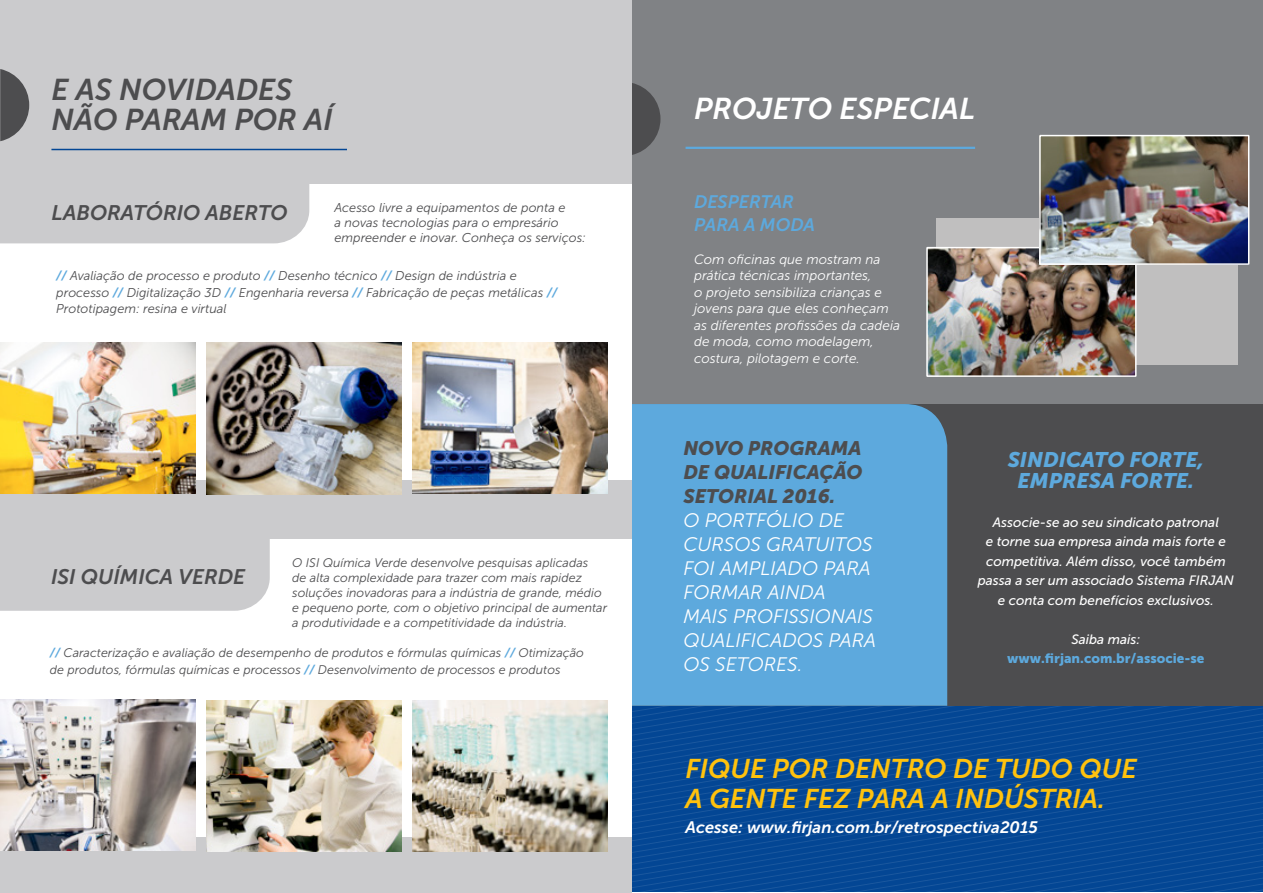
<style>
.page{position:relative;width:1263px;height:893px;background:#fff}
.page>*{position:absolute;margin:0;border:0;box-sizing:border-box;transform-origin:0 0}
.t1{font:italic 30px/30px "Museo Sans 700";color:#4d4d4f}
.t2{font:italic 30px "Museo Sans 700";color:#fff}
.t3{font:italic 27px/30px "Museo Sans 700";color:#ffc20e}
.t4{font:italic 21px "Museo Sans 700";color:#4d4d4f}
.t5{font:italic 21px/21px "Museo Sans 900";color:#5da9dd;text-align:center}
.t6{font:italic 19.5px/24px "Museo Sans 300";color:#fff;text-align:right}
.t7{font:italic 19.5px/24px "Museo Sans 900";color:#4d4d4f;text-align:justify}
.t8{font:italic 18px/22.5px "Museo Sans 700";color:#5da9dd;text-align:center}
.t9{font:italic 16.5px "Museo Sans 700";color:#fff}
.t10{font:italic 13.5px/16.5px "Museo Sans 300";color:#fff}
.t11{font:italic 13.5px/19.5px "Museo Sans 500";color:#fff;text-align:center}
.t12{font:13.5px "Museo Sans 900";color:#5da9dd}
.t13{font:italic 12.75px/15px "Museo Sans 300";color:#4d4d4f}
.t14{font:italic 12.45px/15px "Museo Sans 300";color:#4d4d4f}
.s1{font-family:"Museo Sans 700";color:#5da9dd}
</style>
<div class="page">
<div style="left:631px;top:0;width:632px;height:464px;background:#808285"></div>
<div style="left:936px;top:218px;width:302px;height:146px;background:#c0bfbf"></div>
<div style="left:631px;top:404px;width:632px;height:302px;background:#4d4d4f"></div>
<div style="left:631px;top:404px;width:316px;height:302px;background:#5da9dd"></div>
<img style="left:929px;top:250px;width:204px;height:124px">
<div style="left:926px;top:247px;width:210px;height:130px;border:2px solid #fff"></div>
<img style="left:1042px;top:138px;width:204px;height:124px">
<div style="left:1039px;top:135px;width:210px;height:130px;border:2px solid #fff"></div>
<hr style="left:685px;top:147px;width:290px;height:2px;background:#5da9dd">
<svg style="left:631px;top:83px;width:29px;height:72px"></svg>
<svg style="left:631px;top:886px;width:632px;height:6px;background:#074995"></svg>
<svg style="left:631px;top:881px;width:632px;height:5px;background:#074995"></svg>
<svg style="left:631px;top:875px;width:632px;height:6px;background:#074995"></svg>
<svg style="left:631px;top:869px;width:632px;height:6px;background:#074995"></svg>
<svg style="left:631px;top:863px;width:632px;height:6px;background:#074995"></svg>
<svg style="left:631px;top:858px;width:632px;height:5px;background:#074995"></svg>
<svg style="left:631px;top:852px;width:632px;height:6px;background:#074995"></svg>
<svg style="left:631px;top:846px;width:632px;height:6px;background:#074995"></svg>
<svg style="left:631px;top:841px;width:632px;height:5px;background:#074995"></svg>
<svg style="left:631px;top:835px;width:632px;height:6px;background:#074995"></svg>
<svg style="left:632px;top:829px;width:631px;height:6px;background:#064895"></svg>
<svg style="left:632px;top:823px;width:631px;height:6px;background:#064895"></svg>
<svg style="left:632px;top:818px;width:631px;height:5px;background:#064895"></svg>
<svg style="left:632px;top:812px;width:631px;height:6px;background:#064895"></svg>
<svg style="left:632px;top:806px;width:631px;height:6px;background:#064895"></svg>
<svg style="left:632px;top:801px;width:631px;height:5px;background:#064895"></svg>
<svg style="left:632px;top:795px;width:631px;height:6px;background:#064895"></svg>
<svg style="left:632px;top:789px;width:631px;height:6px;background:#064895"></svg>
<svg style="left:632px;top:783px;width:631px;height:6px;background:#064895"></svg>
<svg style="left:632px;top:778px;width:631px;height:5px;background:#064895"></svg>
<svg style="left:632px;top:772px;width:631px;height:6px;background:#064895"></svg>
<svg style="left:632px;top:706px;width:631px;height:66px;background:#064895"></svg>
<div style="left:0;top:0;width:631px;height:893px;background:#cbcbcd"></div>
<div style="left:0;top:184px;width:631px;height:296px;background:#fff"></div>
<div style="left:0;top:540px;width:631px;height:297px;background:#fff"></div>
<div style="left:0;top:184px;width:309px;height:59px;background:#cbcbcd"></div>
<div style="left:0;top:539px;width:270px;height:72px;background:#cbcbcd"></div>
<img style="left:412px;top:342px;width:196px;height:151px">
<img style="left:412px;top:700px;width:196px;height:151px">
<img style="left:206px;top:342px;width:196px;height:152px">
<img style="left:206px;top:700px;width:196px;height:151px">
<img style="left:0;top:342px;width:196px;height:151px">
<img style="left:0;top:699px;width:196px;height:151px">
<hr style="left:51px;top:149px;width:296px;height:1px;background:#034694">
<svg style="left:0;top:69px;width:29px;height:72px"></svg>
<h1 class="t1" style="left:51px;top:75px;width:153px">E AS NOVIDAD</h1>
<h1 class="t1" style="left:51px;top:75px;width:283px;text-indent:207px">ES<br>NÃO PARAM POR AÍ</h1>
<h3 class="t4" style="left:51px;top:201px;width:238px">LABORATÓRIO ABER TO</h3>
<p class="t13" style="left:334px;top:200px;width:253px">Acesso livre a equipamentos de ponta e<br>a novas tecnologias para o empresário empreender e inovar. Conheça os serviços:</p>
<p class="t13" style="left:56px;top:268px;width:502px;line-height:16.5px"><span class="s1">//</span> Avaliação de processo e produto <span class="s1">//</span> Desenho técnico <span class="s1">//</span> Design de indústria e processo <span class="s1">//</span> Digitalização 3D <span class="s1">//</span> Engenharia reversa <span class="s1">//</span> Fabricação de peças metálicas <span class="s1">//<br></span>Prototipagem: resina e virtual</p>
<h3 class="t4" style="left:51px;top:565px;width:141px">ISI QUÍMICA VER</h3>
<h3 class="t4" style="left:218px;top:565px;width:29px">DE</h3>
<p class="t14" style="left:292px;top:555px;width:316px">O ISI Química Verde desenvolve pesquisas aplicadas<br>de alta complexidade para trazer com mais rapidez soluções inovadoras para a indústria de grande, médio e pequeno porte, com o objetivo principal de aumentar a produtividade e a competitividade da indústria.</p>
<p class="t14" style="left:50px;top:645px;width:535px;line-height:16.5px"><span class="s1">//</span> Caracterização e avaliação de desempenho de produtos e fórmulas químicas <span class="s1">//</span> Otimização de produtos, fórmulas químicas e processos <span class="s1">//</span> Desenvolvimento de processos e produtos</p>
<h1 class="t2" style="left:694px;top:92px;width:283px">PR OJETO ESPECIAL</h1>
<h3 class="t8" style="left:694px;top:191px;width:13px">DES</h3>
<h3 class="t8" style="left:694px;top:191px;width:123px">PER TAR<br>PARA A MODA</h3>
<p class="t10" style="left:694px;top:251px;width:208px">Com oficinas que mostram na prática técnicas importantes,<br>o projeto sensibiliza crianças e jovens para que eles conheçam as diferentes profissões da cadeia de moda, como modelagem, costura, pilotagem e corte.</p>
<h3 class="t7" style="left:683px;top:436px;width:181px">NOVO PROGRAMA DE QUALIFICAÇÃO SETORIAL 2016.</h3>
<h3 class="t6" style="left:683px;top:508px;width:35px">O portf</h3>
<h3 class="t6" style="left:766px;top:508px;width:67px">ólio de</h3>
<h3 class="t6" style="left:683px;top:532px;width:14px">cursos</h3>
<h3 class="t6" style="left:766px;top:532px;width:13px">gratuitos</h3>
<h3 class="t6" style="left:683px;top:556px;width:12px">foi</h3>
<h3 class="t6" style="left:720px;top:556px;width:15px">amp</h3>
<h3 class="t6" style="left:760px;top:556px;width:23px">liado</h3>
<h3 class="t6" style="left:823px;top:556px;width:13px">para</h3>
<h3 class="t6" style="left:683px;top:580px;width:14px">formar</h3>
<h3 class="t6" style="left:768px;top:580px;width:13px">ainda</h3>
<h3 class="t6" style="left:683px;top:604px;width:12px">mais</h3>
<h3 class="t6" style="left:683px;top:604px;width:64px">profissionais qualificados</h3>
<h3 class="t6" style="left:828px;top:628px;width:13px">para</h3>
<h3 class="t6" style="left:683px;top:652px;width:45px">os setores</h3>
<h3 class="t6" style="left:798px;top:652px;width:6px">.</h3>
<h3 class="t5" style="left:1008px;top:449px;width:198px">SINDICATO FORTE,<br>EMPRESA FORTE.</h3>
<p class="t11" style="left:978px;top:513px;width:258px">Associe-se ao seu sindicato patronal<br>e torne sua empresa ainda mais forte e competitiva. Além disso, você também passa a ser um associado Sistema FIRJAN e conta com benefícios exclusivos.</p>
<p class="t11" style="left:1071px;top:630px;width:71px">Saiba mais:</p>
<p class="t12" style="left:1007px;top:651px;width:199px">www.firjan.com.br/associe-se</p>
<h2 class="t3" style="left:685px;top:753px;width:452px">FIQUE POR DENTRO DE TUDO QUE<br>A GEN</h2>
<h2 class="t3" style="left:766px;top:783px;width:341px">TE FEZ PARA A INDÚSTRIA.</h2>
<h3 class="t9" style="left:685px;top:818px;width:354px">ACESSE: WWW.FIRJAN.COM.BR/RETROSPECTIVA2015</h3>
</div>
